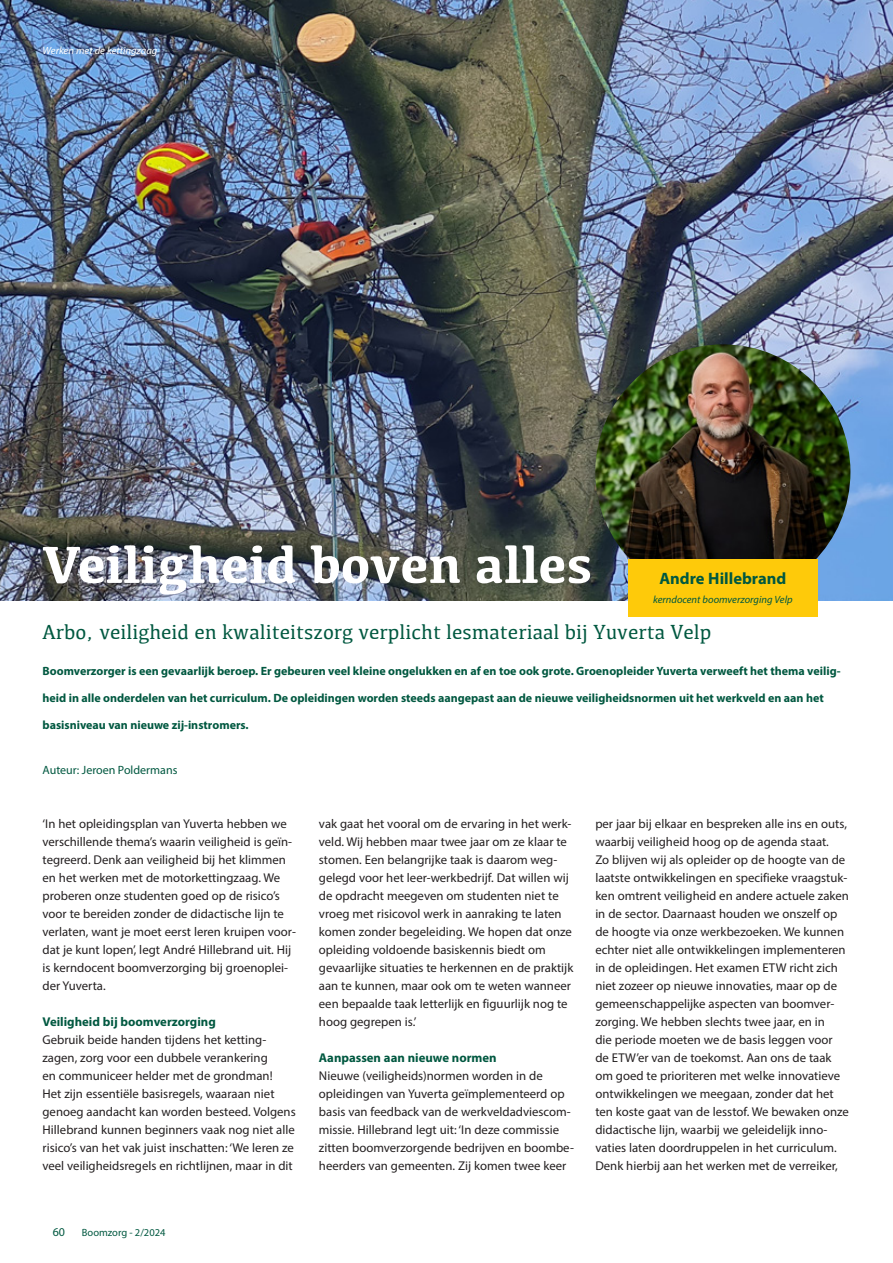
<style>
.page{position:relative;width:893px;height:1263px;background:#fff}
.page>*{position:absolute;margin:0;border:0;box-sizing:border-box;transform-origin:0 0}
.t1{font:700 54px "Kefa";color:#fff}
.t2{font:21px "Kefa";color:#005840}
.t3{font:700 16.5px "Myriad Pro";color:#005840}
.t4{font:12.75px/18px "Myriad Pro";color:#231f20}
.t5{font:700 12.75px "Myriad Pro";color:#005840}
.t6{font:700 12px "Myriad Pro";color:#005840}
.t7{font:12px "Myriad Pro";color:#005840}
.t8{font:italic 10.5px "Myriad Pro";color:#005840}
.t9{font:italic 10.5px "Myriad Pro";color:#fff}
.t10{font:10.5px "Myriad Pro";color:#005840}
</style>
<div class="page">
<img style="left:0;top:0;width:893px;height:600px">
<img style="left:595px;top:344px;width:255px;height:255px;border-radius:128px">
<div style="left:628px;top:559px;width:189px;height:57px;background:#feca0a"></div>
<p class="t9" style="left:43px;top:44px;width:116px">Werken met de kettingzaag</p>
<h1 class="t1" style="left:43px;top:529px;width:551px">Veiligheid boven alles</h1>
<p class="t3" style="left:660px;top:568px;width:128px">Andre Hillebrand</p>
<p class="t8" style="left:653px;top:593px;width:141px">kerndocent boomverzorging Velp</p>
<h2 class="t2" style="left:43px;top:618px;width:670px">Arbo, veiligheid en kwaliteitszorg verplicht lesmateriaal bij Yuverta Velp</h2>
<p class="t6" style="left:43px;top:663px;width:799px">Boomverzorger is een gevaarlijk beroep. Er gebeuren veel kleine ongelukken en af en toe ook grote. Groenopleider Yuverta verweeft het thema veilig-</p>
<p class="t6" style="left:43px;top:690px;width:783px">heid in alle onderdelen van het curriculum. De opleidingen worden steeds aangepast aan de nieuwe veiligheidsnormen uit het werkveld en aan het</p>
<p class="t6" style="left:43px;top:717px;width:208px">basisniveau van nieuwe zij-instromers.</p>
<p class="t7" style="left:43px;top:763px;width:136px">Auteur: Jeroen Poldermans</p>
<p class="t4" style="left:43px;top:815px;width:255px">‘In het opleidingsplan van Yuverta hebben we verschillende thema’s waarin veiligheid is geïn&shy;tegreerd. Denk aan veiligheid bij het klimmen en het werken met de motorkettingzaag. We proberen onze studenten goed op de risico’s voor te bereiden zonder de didactische lijn te verlaten, want je moet eerst leren kruipen voor&shy;dat je kunt lopen’, legt André Hillebrand uit. Hij is kerndocent boomverzorging bij groenoplei&shy;der Yuverta.</p>
<p class="t5" style="left:43px;top:1013px;width:175px">Veiligheid bij boomverzorging</p>
<p class="t4" style="left:43px;top:1031px;width:255px">Gebruik beide handen tijdens het ketting&shy;zagen, zorg voor een dubbele verankering<br>en communiceer helder met de grondman!<br>Het zijn essentiële basisregels, waaraan niet genoeg aandacht kan worden besteed. Volgens Hillebrand kunnen beginners vaak nog niet alle risico’s van het vak juist inschatten: ‘We leren ze veel veiligheidsregels en richtlijnen, maar in dit</p>
<p class="t7" style="left:53px;top:1224px;width:14px">60</p>
<p class="t10" style="left:82px;top:1226px;width:85px">Boomzorg - 2/2024</p>
<p class="t4" style="left:319px;top:815px;width:256px">vak gaat het vooral om de ervaring in het werk&shy;veld. Wij hebben maar twee jaar om ze klaar te stomen. Een belangrijke taak is daarom weg&shy;gelegd voor het leer-werkbedrijf. Dat willen wij de opdracht meegeven om studenten niet te vroeg met risicovol werk in aanraking te laten komen zonder begeleiding. We hopen dat onze opleiding voldoende basiskennis biedt om gevaarlijke situaties te herkennen en de praktijk aan te kunnen, maar ook om te weten wanneer een bepaalde taak letterlijk en figuurlijk nog te hoog gegrepen is.’</p>
<p class="t5" style="left:319px;top:1049px;width:179px">Aanpassen aan nieuwe normen</p>
<p class="t4" style="left:319px;top:1067px;width:257px">Nieuwe (veiligheids)normen worden in de opleidingen van Yuverta geïmplementeerd op basis van feedback van de werkveldadviescom&shy;missie. Hillebrand legt uit: ‘In deze commissie zitten boomverzorgende bedrijven en boombe&shy;heerders van gemeenten. Zij komen twee keer</p>
<p class="t4" style="left:595px;top:815px;width:255px">per jaar bij elkaar en bespreken alle ins en outs, waarbij veiligheid hoog op de agenda staat.<br>Zo blijven wij als opleider op de hoogte van de laatste ontwikkelingen en specifieke vraagstuk&shy;ken omtrent veiligheid en andere actuele zaken in de sector. Daarnaast houden we onszelf op de hoogte via onze werkbezoeken. We kunnen echter niet alle ontwikkelingen implementeren in de opleidingen. Het examen ETW richt zich niet zozeer op nieuwe innovaties, maar op de gemeenschappelijke aspecten van boomver&shy;zorging. We hebben slechts twee jaar, en in<br>die periode moeten we de basis leggen voor de ETW’er van de toekomst. Aan ons de taak om goed te prioriteren met welke innovatieve ontwikkelingen we meegaan, zonder dat het ten koste gaat van de lesstof. We bewaken onze didactische lijn, waarbij we geleidelijk inno&shy;vaties laten doordruppelen in het curriculum.<br>Denk hierbij aan het werken met de verreiker,</p>
</div>
